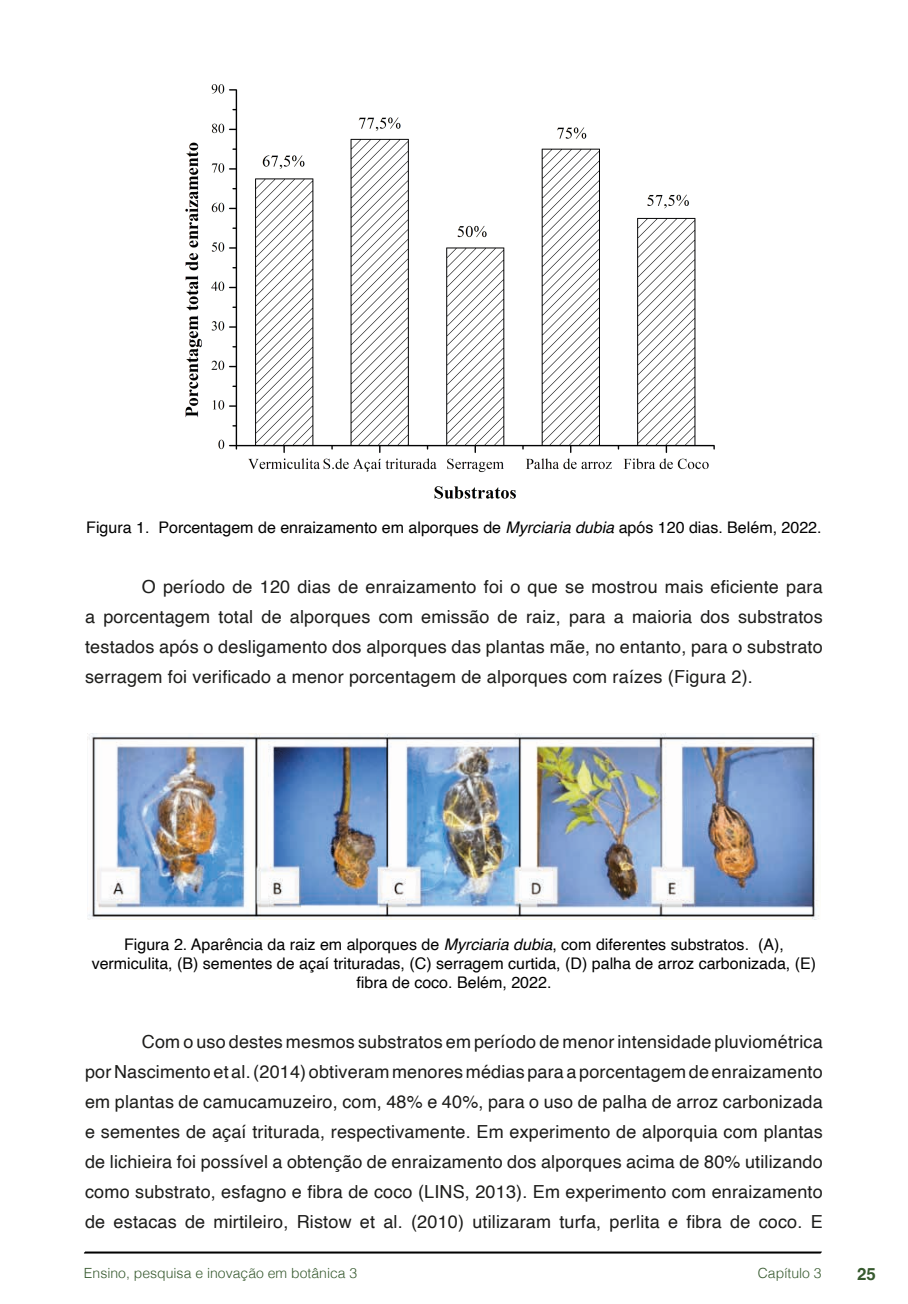
<style>
.page{position:relative;width:908px;height:1304px;background:#fff}
.page>*{position:absolute;margin:0;border:0;box-sizing:border-box;transform-origin:0 0}
.t1{font:18px/30px "Helvetica";letter-spacing:.01em;color:#1d1d1b;text-align:justify}
.t2{font:700 16.8px "Helvetica";color:#375a2f}
.t3{font:16px/19.2px "Helvetica";color:#000;text-align:center}
.t4{font:300 14px "Helvetica";color:#375a2f}
.s1{font-style:italic}
</style>
<div class="page">
<svg style="left:84px;top:1251px;width:737px;height:3px;background:#515151"></svg>
<img style="left:185px;top:84px;width:530px;height:415px">
<img style="left:87px;top:733px;width:732px;height:186px">
<p class="t3" style="left:86px;top:518px;width:736px">Figura 1. Porcentagem de enraizamento em alporques de <span class="s1">Myrciaria dubia</span> após 120 dias. Belém, 2022.</p>
<p class="t1" style="left:85px;top:572px;width:738px;text-indent:57px">O período de 120 dias de enraizamento foi o que se mostrou mais eficiente para a porcentagem total de alporques com emissão de raiz, para a maioria dos substratos testados após o desligamento dos alporques das plantas mãe, no entanto, para o substrato serragem foi verificado a menor porcentagem de alporques com raízes (Figura 2).</p>
<p class="t3" style="left:92px;top:935px;width:725px">Figura 2. Aparência da raiz em alporques de <span class="s1">Myrciaria dubia</span>, com diferentes substratos. (A), vermiculita, (B) sementes de açaí trituradas, (C) serragem curtida, (D) palha de arroz carbonizada, (E) fibra de coco. Belém, 2022.</p>
<p class="t1" style="left:85px;top:1028px;width:738px;text-indent:57px">Com o uso destes mesmos substratos em período de menor intensidade pluviométrica por Nascimento et al. (2014) obtiveram menores médias para a porcentagem de enraizamento em plantas de camucamuzeiro, com, 48% e 40%, para o uso de palha de arroz carbonizada e sementes de açaí triturada, respectivamente. Em experimento de alporquia com plantas de lichieira foi possível a obtenção de enraizamento dos alporques acima de 80% utilizando como substrato, esfagno e fibra de coco (LINS, 2013). Em experimento com enraizamento de estacas de mirtileiro, Ristow et al. (2010) utilizaram turfa, perlita e fibra de coco. E</p>
<p class="t4" style="left:84px;top:1261px;width:275px">Ensino, pesquisa e inovação em botânica 3</p>
<p class="t4" style="left:757px;top:1261px;width:65px">Capítulo 3</p>
<p class="t2" style="left:856px;top:1264px;width:20px">25</p>
</div>
